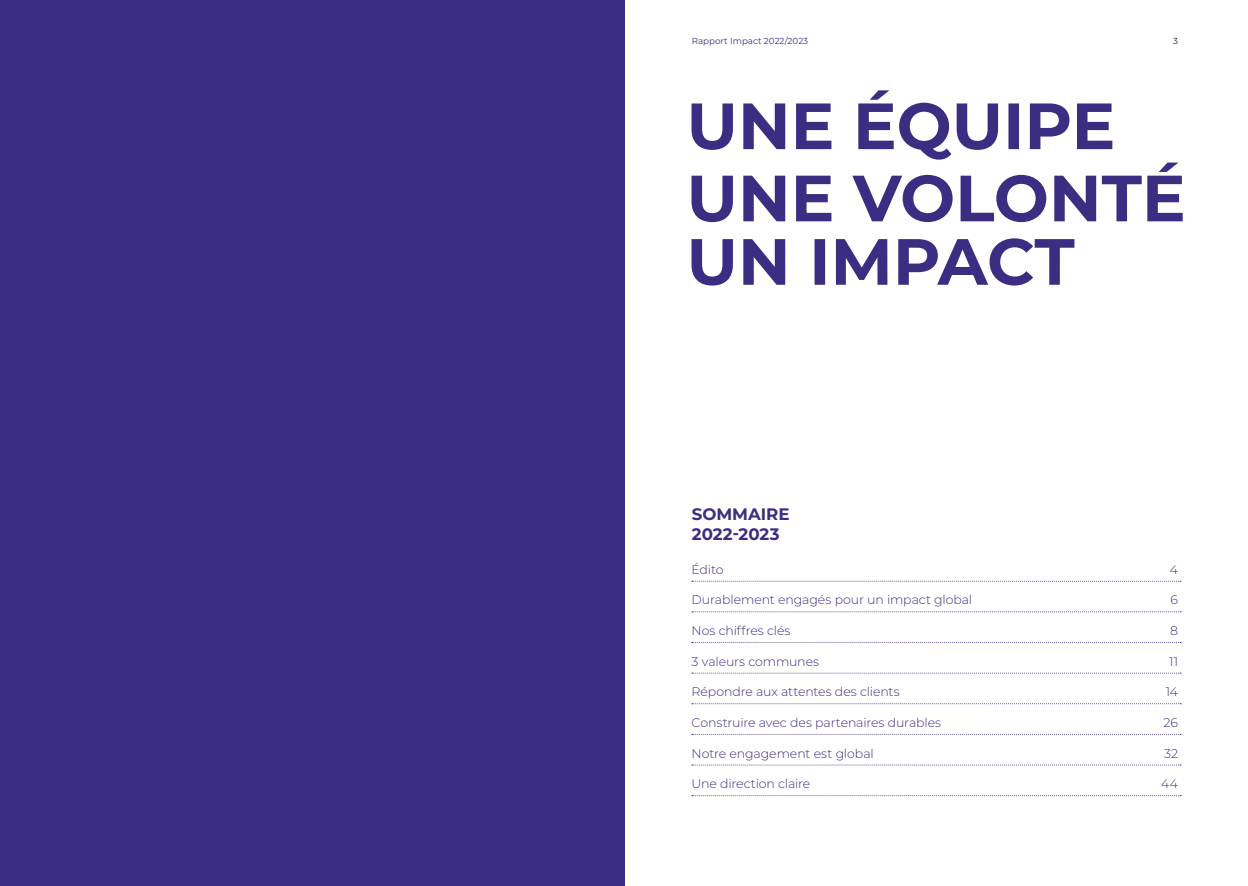
<style>
.page{position:relative;width:1248px;height:886px;background:#fff}
.page>*{position:absolute;margin:0;border:0;box-sizing:border-box;transform-origin:0 0}
.t1{font:700 16.62px/19.8px "Montserrat";color:#3b2e82}
.t2{font:300 12.5px "Montserrat";letter-spacing:-.005em;color:#3b2e82}
.t3{font:8.75px "Montserrat";color:#3b2e82}
.t4{font:8.75px "Montserrat";color:#231f20}
</style>
<div class="page">
<div style="left:0;top:0;width:625px;height:886px;background:#3b2e82"></div>
<svg style="left:691px;top:581px;width:489px;height:1px"></svg>
<svg style="left:691px;top:611px;width:489px;height:1px"></svg>
<svg style="left:691px;top:642px;width:489px;height:1px"></svg>
<svg style="left:691px;top:673px;width:489px;height:1px"></svg>
<svg style="left:691px;top:703px;width:489px;height:1px"></svg>
<svg style="left:691px;top:734px;width:489px;height:1px"></svg>
<svg style="left:691px;top:765px;width:489px;height:1px"></svg>
<svg style="left:691px;top:795px;width:489px;height:1px"></svg>
<svg style="left:691px;top:238px;width:383px;height:48px"></svg>
<svg style="left:691px;top:90px;width:491px;height:132px"></svg>
<p class="t3" style="left:691px;top:35px;width:118px">Rapport Impact 2022/2023</p>
<p class="t4" style="left:1173px;top:35px;width:6px">3</p>
<h1 class="t1" style="left:691px;top:503px;width:99px">SOMMAIRE<br>2022-2023</h1>
<p class="t2" style="left:691px;top:561px;width:33px">Édito</p>
<p class="t2" style="left:1169px;top:561px;width:10px">4</p>
<p class="t2" style="left:691px;top:591px;width:282px">Durablement engagés pour un impact global</p>
<p class="t2" style="left:1170px;top:591px;width:9px">6</p>
<p class="t2" style="left:691px;top:622px;width:100px">Nos chiffres clés</p>
<p class="t2" style="left:1169px;top:622px;width:9px">8</p>
<p class="t2" style="left:691px;top:653px;width:129px">3 valeurs communes</p>
<p class="t2" style="left:1169px;top:653px;width:10px">11</p>
<p class="t2" style="left:691px;top:683px;width:210px">Répondre aux attentes des clients</p>
<p class="t2" style="left:1165px;top:683px;width:14px">14</p>
<p class="t2" style="left:691px;top:714px;width:251px">Construire avec des partenaires durables</p>
<p class="t2" style="left:1163px;top:714px;width:16px">26</p>
<p class="t2" style="left:691px;top:745px;width:184px">Notre engagement est global</p>
<p class="t2" style="left:1163px;top:745px;width:15px">32</p>
<p class="t2" style="left:691px;top:775px;width:120px">Une direction claire</p>
<p class="t2" style="left:1161px;top:775px;width:18px">44</p>
</div>
